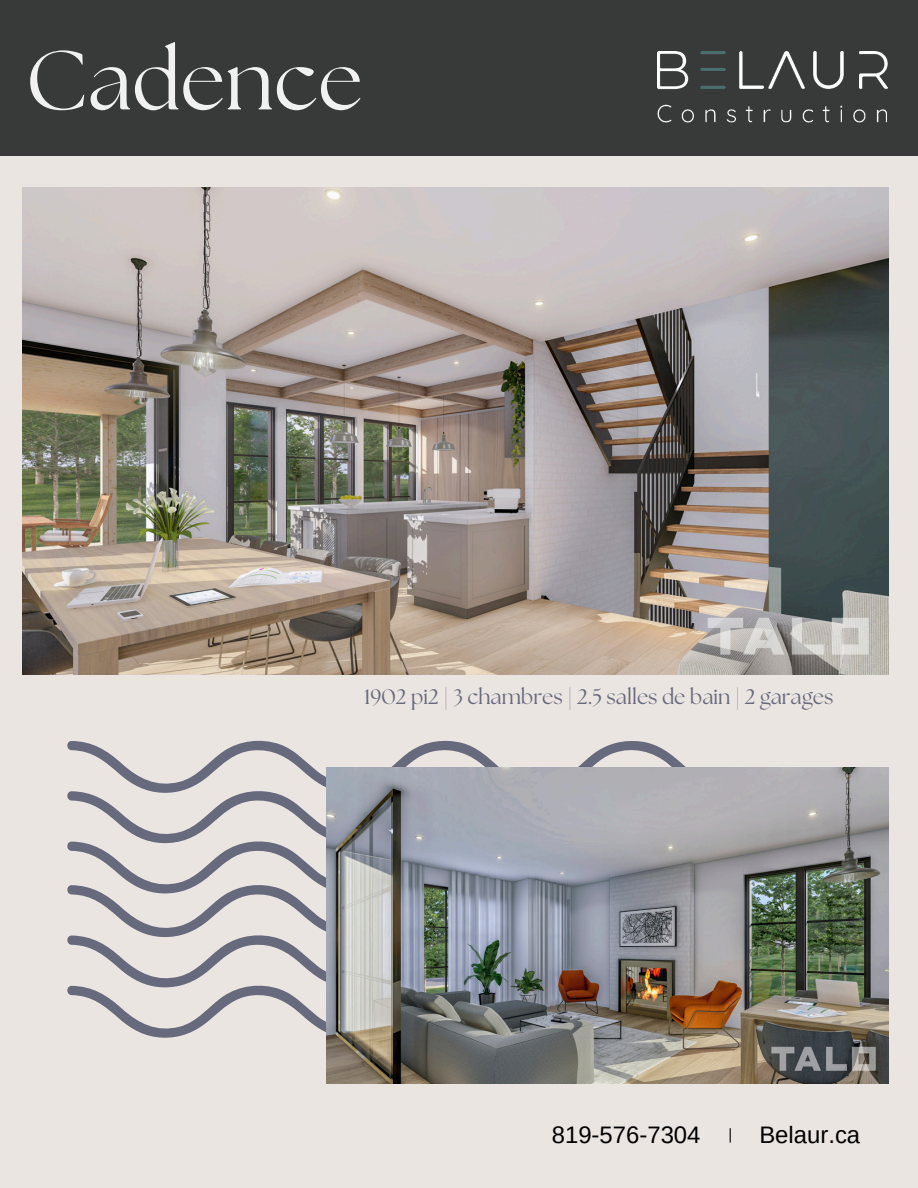
<style>
.page{position:relative;width:918px;height:1188px;background:#ebe5e2}
.page>*{position:absolute;margin:0;border:0;box-sizing:border-box;transform-origin:0 0}
.t1{font:83.4px "The Seasons";color:#f1f1f1}
.t2{font:23.85px "Arimo";color:#000}
.t3{font:21px "The Seasons";color:#67697c}
</style>
<div class="page">
<img style="left:22px;top:187px;width:866px;height:487px">
<div style="left:0;top:0;width:918px;height:155px;background:#383939"></div>
<svg style="left:730px;top:1128px;width:1px;height:15px"></svg>
<img style="left:657px;top:52px;width:231px;height:71px">
<svg style="left:67px;top:740px;width:619px;height:298px"></svg>
<img style="left:326px;top:767px;width:563px;height:316px">
<p class="t1" style="left:26px;top:43px;width:338px">Cadence</p>
<p class="t3" style="left:364px;top:687px;width:471px">1902 pi2 | 3 chambres | 2.5 salles de bain | 2 garages</p>
<p class="t2" style="left:552px;top:1121px;width:150px">819-576-7304</p>
<p class="t2" style="left:759px;top:1121px;width:102px">Belaur.ca</p>
</div>
